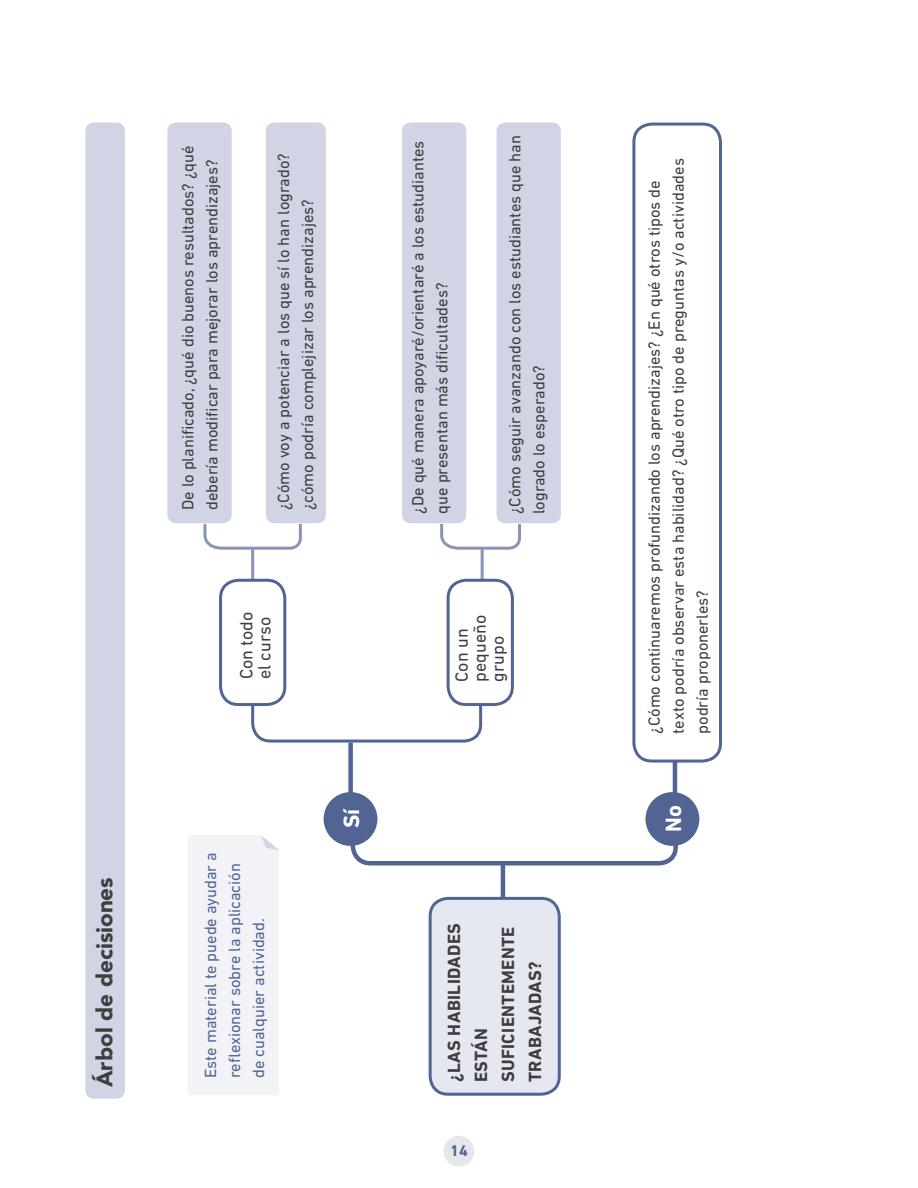
<style>
.page{position:relative;width:918px;height:1188px;background:#fff}
.page>*{position:absolute;margin:0;border:0;box-sizing:border-box;transform-origin:0 0}
.t1{font:900 22.5px "Avenir";color:#3e3e3f}
.t2{font:700 22.5px "DIN Next LT Pro";color:#fff}
.t3{font:700 18px/27px "DIN Next LT Pro";letter-spacing:.02em;color:#3e3e3f}
.t4{font:18px/18px "DIN Next LT Pro";color:#3e3e3f}
.t5{font:16.5px/24px "DIN Next LT Pro";color:#3e3e3f}
.t6{font:16.5px/24px "DIN Next LT Pro";color:#526493}
.t7{font:700 15.75px "DIN Next LT Pro";color:#526493}
</style>
<div class="page">
<div style="left:444px;top:1136px;width:30px;height:31px;background:#e6e7e9;border-radius:50%"></div>
<div style="left:85px;top:123px;width:40px;height:976px;background:#d0d4e4;border-radius:9px"></div>
<div style="left:497px;top:123px;width:64px;height:400px;background:#d0d4e4;border-radius:9px"></div>
<div style="left:402px;top:123px;width:64px;height:400px;background:#d0d4e4;border-radius:9px"></div>
<div style="left:266px;top:123px;width:60px;height:400px;background:#d0d4e4;border-radius:9px"></div>
<div style="left:167px;top:123px;width:65px;height:400px;background:#d0d4e4;border-radius:9px"></div>
<svg style="left:251px;top:703px;width:232px;height:40px"></svg>
<svg style="left:203px;top:521px;width:99px;height:30px"></svg>
<svg style="left:440px;top:521px;width:81px;height:30px"></svg>
<svg style="left:350px;top:824px;width:329px;height:44px"></svg>
<div style="left:646px;top:792px;width:53px;height:54px;background:#526493;border-radius:50%"></div>
<div style="left:324px;top:792px;width:53px;height:54px;background:#526493;border-radius:50%"></div>
<div style="left:348px;top:743px;width:5px;height:53px;background:#526493"></div>
<hr style="left:673px;top:763px;width:4px;height:29px;background:#526493">
<hr style="left:501px;top:866px;width:4px;height:32px;background:#526493">
<hr style="left:251px;top:549px;width:3px;height:31px;background:#8994b7">
<hr style="left:481px;top:549px;width:3px;height:31px;background:#8994b7">
<div style="left:632px;top:123px;width:90px;height:640px;border:3px solid #526493;border-radius:18px"></div>
<div style="left:447px;top:579px;width:67px;height:127px;border:3px solid #526493;border-radius:18px"></div>
<div style="left:219px;top:579px;width:67px;height:127px;border:3px solid #526493;border-radius:18px"></div>
<div style="left:430px;top:898px;width:129px;height:196px;background:#e5e8f1;border-radius:18px"></div>
<div style="left:429px;top:897px;width:132px;height:199px;border:3px solid #526493;border-radius:18px"></div>
<div style="left:188px;top:835px;width:91px;height:260px;background:#f1f3f7"></div>
<h1 class="t1" style="left:91px;top:1087px;width:212px;rotate:-90deg">Árbol de decisiones</h1>
<p class="t5" style="left:176px;top:510px;width:366px;rotate:-90deg">De lo planificado, ¿qué dio buenos resultados? ¿qué debería modificar para mejorar los aprendizajes?</p>
<p class="t5" style="left:271px;top:510px;width:358px;rotate:-90deg">¿Cómo voy a potenciar a los que sí lo han logrado? ¿cómo podría complejizar los aprendizajes?</p>
<p class="t4" style="left:237px;top:679px;width:69px;rotate:-90deg">Con todo el curso</p>
<p class="t5" style="left:406px;top:514px;width:375px;rotate:-90deg">¿De qué manera apoyaré/orientaré a los estudiantes que presentan más dificultades?</p>
<p class="t5" style="left:503px;top:514px;width:381px;rotate:-90deg">¿Cómo seguir avanzando con los estudiantes que han logrado lo esperado?</p>
<p class="t4" style="left:453px;top:682px;width:68px;rotate:-90deg">Con un pequeño grupo</p>
<p class="t5" style="left:642px;top:734px;width:577px;rotate:-90deg">¿Cómo continuaremos profundizando los aprendizajes? ¿En qué otros tipos de texto podría observar esta habilidad? ¿Qué otro tipo de preguntas y/o actividades podría proponerles?</p>
<p class="t6" style="left:198px;top:1078px;width:227px;rotate:-90deg">Este material te puede ayudar a reflexionar sobre la aplicación de cualquier actividad.</p>
<h1 class="t2" style="left:338px;top:828px;width:22px;rotate:-90deg">Sí</h1>
<h1 class="t2" style="left:660px;top:832px;width:28px;rotate:-90deg">No</h1>
<p class="t3" style="left:440px;top:1082px;width:161px;rotate:-90deg">¿LAS HABILIDADES<br>ESTÁN<br>SUFICIENTEMENTE<br>TRABAJADAS?</p>
<p class="t7" style="left:450px;top:1142px;width:19px">14</p>
</div>
